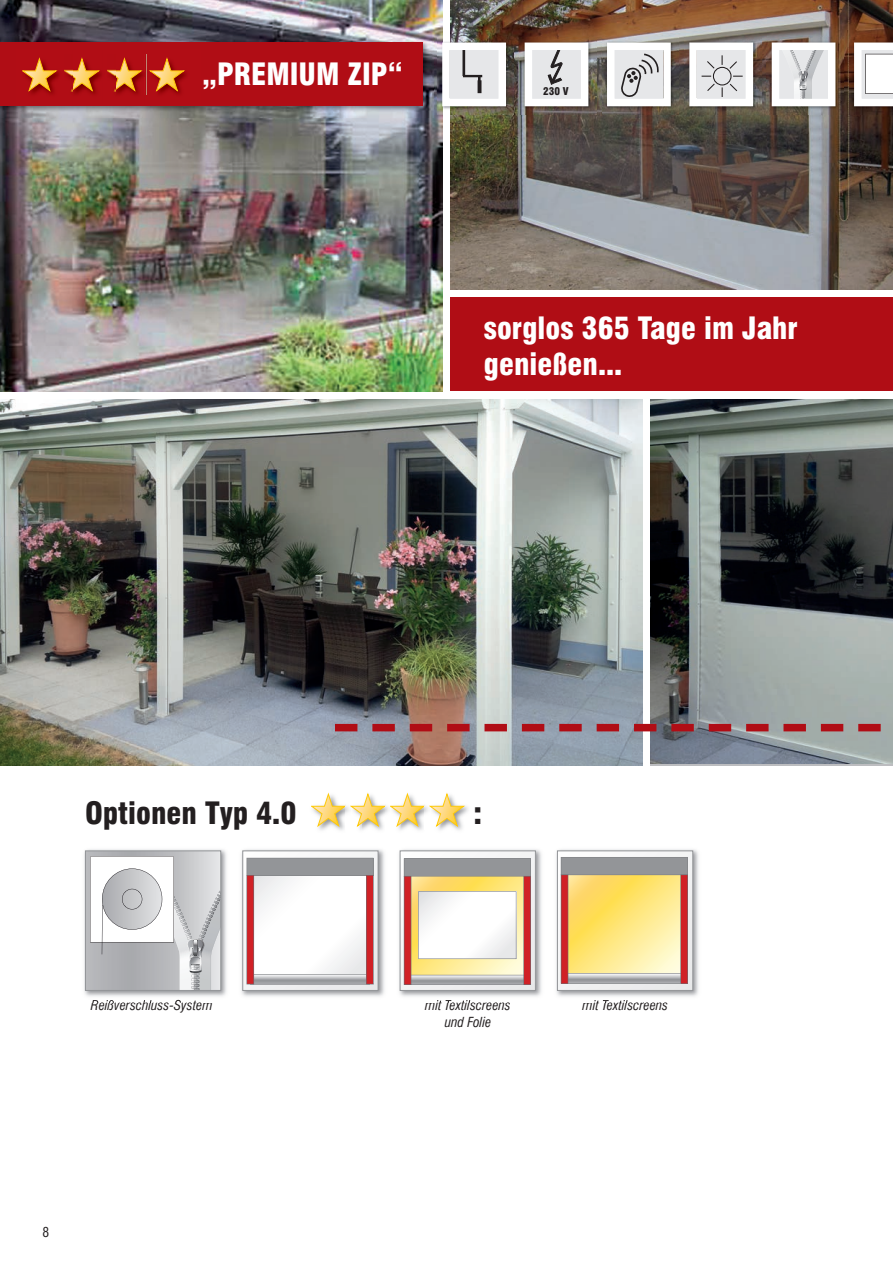
<style>
.page{position:relative;width:893px;height:1263px;background:#fff}
.page>*{position:absolute;margin:0;border:0;box-sizing:border-box;transform-origin:0 0}
.t1{font:900 condensed 30px/36px "Swiss 721 BT";color:#fff}
.t2{font:900 condensed 30px "Swiss 721 BT";color:#231f20}
.t3{font:italic condensed 13.5px/16.5px "Swiss 721 BT";color:#231f20;text-align:center}
.t4{font:condensed 13.5px "Swiss 721 BT";color:#231f20}
.t5{font:900 condensed 10.5px "Swiss 721 BT";color:#231f20}
</style>
<div class="page">
<img style="left:319px;top:792px;width:149px;height:38px">
<svg style="left:311px;top:793px;width:155px;height:35px"></svg>
<img style="left:0;top:0;width:442px;height:391px">
<img style="left:451px;top:0;width:441px;height:289px">
<div style="left:451px;top:298px;width:442px;height:93px;background:#b00d15"></div>
<img style="left:892px;top:1px;width:1px;height:297px">
<img style="left:0;top:37px;width:434px;height:81px">
<div style="left:0;top:43px;width:422px;height:63px;background:#b00d15"></div>
<img style="left:116px;top:54px;width:71px;height:41px">
<svg style="left:115px;top:58px;width:28px;height:34px"></svg>
<img style="left:145px;top:55px;width:1px;height:39px">
<svg style="left:150px;top:58px;width:36px;height:34px"></svg>
<img style="left:31px;top:57px;width:71px;height:37px">
<img style="left:107px;top:69px;width:8px;height:23px">
<svg style="left:72px;top:58px;width:29px;height:34px"></svg>
<img style="left:65px;top:57px;width:7px;height:37px">
<svg style="left:22px;top:58px;width:36px;height:34px"></svg>
<img style="left:0;top:400px;width:642px;height:365px">
<img style="left:651px;top:400px;width:242px;height:363px">
<svg style="left:357px;top:724px;width:536px;height:7px;background:#a5484f"></svg>
<div style="left:335px;top:724px;width:22px;height:7px;background:#b00d15"></div>
<img style="left:399px;top:849px;width:143px;height:148px">
<img style="left:437px;top:1000px;width:34px;height:2px">
<svg style="left:402px;top:852px;width:132px;height:137px"></svg>
<div style="left:400px;top:850px;width:136px;height:141px;border:1px solid #939598"></div>
<img style="left:556px;top:849px;width:143px;height:148px">
<img style="left:594px;top:1000px;width:34px;height:2px">
<svg style="left:559px;top:852px;width:132px;height:137px;background:#e3c88d"></svg>
<div style="left:557px;top:850px;width:136px;height:141px;border:1px solid #939598"></div>
<img style="left:84px;top:849px;width:143px;height:153px">
<img style="left:91px;top:1000px;width:71px;height:2px">
<svg style="left:87px;top:852px;width:132px;height:137px"></svg>
<div style="left:85px;top:850px;width:136px;height:141px;border:1px solid #939598"></div>
<img style="left:241px;top:849px;width:144px;height:148px">
<svg style="left:244px;top:852px;width:132px;height:137px"></svg>
<div style="left:242px;top:850px;width:136px;height:141px;border:1px solid #939598"></div>
<img style="left:767px;top:38px;width:76px;height:76px">
<svg style="left:781px;top:52px;width:45px;height:45px;background:#d8dadc"></svg>
<div style="left:772px;top:43px;width:63px;height:63px;border:8px solid #fff"></div>
<img style="left:849px;top:38px;width:44px;height:76px">
<svg style="left:854px;top:43px;width:39px;height:63px"></svg>
<img style="left:437px;top:38px;width:77px;height:76px">
<div style="left:450px;top:50px;width:48px;height:49px;background:#e6e7e9"></div>
<svg style="left:463px;top:52px;width:19px;height:41px"></svg>
<img style="left:520px;top:38px;width:76px;height:76px">
<div style="left:532px;top:50px;width:49px;height:49px;background:#e6e7e9"></div>
<svg style="left:548px;top:52px;width:14px;height:33px"></svg>
<img style="left:602px;top:38px;width:77px;height:76px">
<div style="left:614px;top:50px;width:49px;height:49px;background:#e6e7e9"></div>
<svg style="left:621px;top:53px;width:38px;height:44px"></svg>
<img style="left:684px;top:38px;width:77px;height:76px">
<div style="left:697px;top:50px;width:49px;height:49px;background:#e6e7e9"></div>
<div style="left:713px;top:67px;width:18px;height:18px;border:1px solid #231f20;border-radius:50%"></div>
<svg style="left:707px;top:61px;width:8px;height:8px"></svg>
<svg style="left:729px;top:61px;width:8px;height:8px"></svg>
<svg style="left:729px;top:83px;width:9px;height:9px"></svg>
<svg style="left:707px;top:83px;width:8px;height:8px"></svg>
<h1 class="t1" style="left:202px;top:57px;width:202px">„PREMIUM ZIP“</h1>
<p class="t5" style="left:543px;top:86px;width:27px">230 V</p>
<h1 class="t1" style="left:484px;top:311px;width:315px">sorglos 365 Tage im Jahr genießen...</h1>
<h1 class="t2" style="left:85px;top:796px;width:213px">Optionen Typ 4.0</h1>
<h1 class="t2" style="left:473px;top:796px;width:10px">:</h1>
<p class="t3" style="left:91px;top:997px;width:123px">Reißverschluss-System</p>
<p class="t3" style="left:583px;top:997px;width:87px">mit Textilscreens</p>
<p class="t3" style="left:425px;top:997px;width:87px">mit Textilscreens und Folie</p>
<p class="t4" style="left:43px;top:1224px;width:8px">8</p>
</div>
